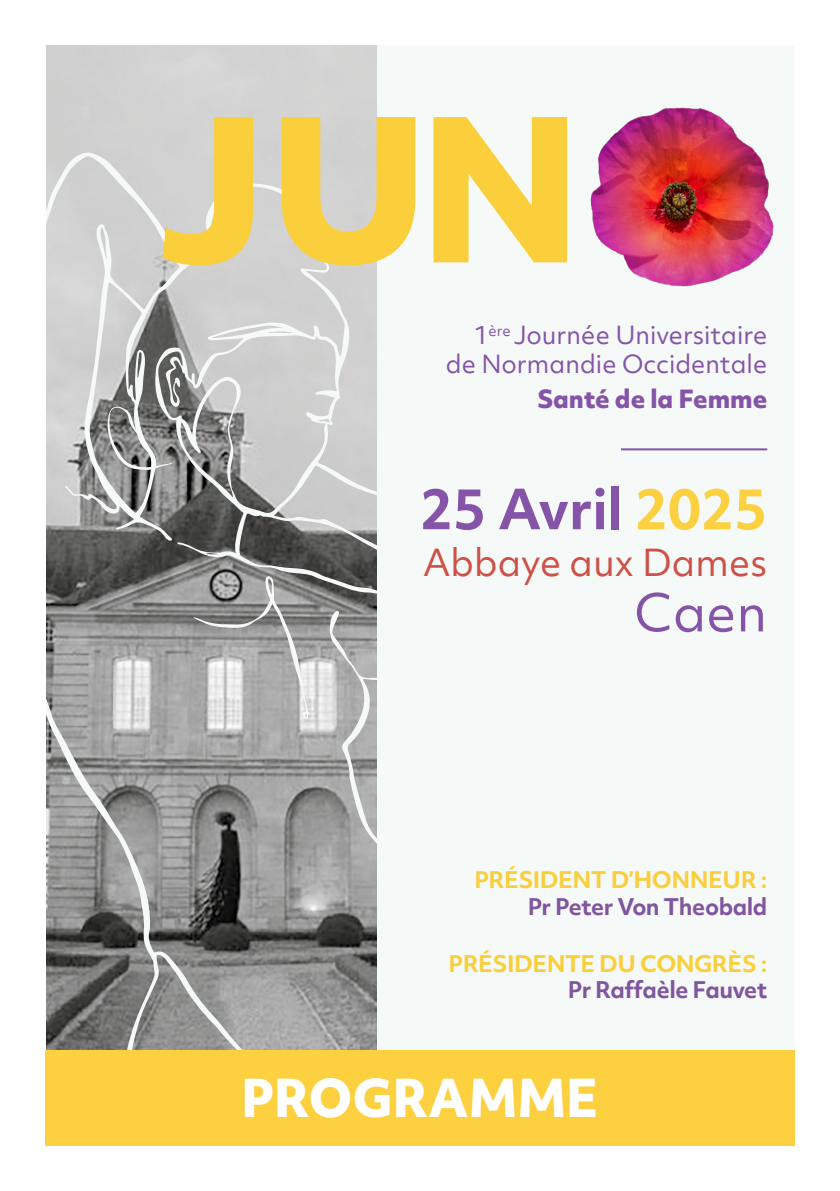
<style>
.page{position:relative;width:840px;height:1191px;background:#fff}
.page>*{position:absolute;margin:0;border:0;box-sizing:border-box;transform-origin:0 0}
.t1{font:800 191px "Objektiv Mk 2";color:#facf3b}
.t2{font:700 53.4px "Objektiv Mk 2";color:#8554a8}
.t3{font:50.6px "Objektiv Mk 2";color:#8554a8}
.t4{font:800 50px "Objektiv Mk 2";color:#fff;scale:.96 1}
.t5{font:35.6px "Objektiv Mk 2";color:#ce5047}
.t6{font:24px/28.8px "Objektiv Mk 2";color:#8554a8;text-align:right}
.t7{font:800 24px "Objektiv Mk 2";color:#8554a8}
.t8{font:700 22px "Objektiv Mk 2";letter-spacing:-.02em;color:#facf3b}
.t9{font:700 22px "Objektiv Mk 2";letter-spacing:-.02em;color:#82559f}
.s1{color:#fcd03f}
</style>
<div class="page">
<div style="left:45px;top:45px;width:749px;height:1100px;background:#f5f9f7"></div>
<svg style="left:45px;top:152px;width:332px;height:897px;background:#a4a4a4"></svg>
<svg style="left:194px;top:575px;width:117px;height:146px;background:#aaaaa9"></svg>
<svg style="left:107px;top:406px;width:65px;height:65px;background:#8f8f8e"></svg>
<div style="left:45px;top:1049px;width:749px;height:96px;background:#fcd03f"></div>
<img style="left:590px;top:107px;width:184px;height:180px">
<hr style="left:620px;top:448px;width:146px;height:2px;background:#8554a8">
<h1 class="t1" style="left:156px;top:53px;width:427px">JUN</h1>
<p class="t6" style="left:445px;top:321px;width:323px">1<sup>ère</sup> Journée Universitaire de Normandie Occidentale</p>
<p class="t7" style="left:537px;top:381px;width:231px">Santé de la Femme</p>
<h2 class="t2" style="left:420px;top:471px;width:348px">25 Avril <span class="s1">2025</span></h2>
<h3 class="t5" style="left:423px;top:538px;width:345px">Abbaye aux Dames</h3>
<h3 class="t3" style="left:633px;top:577px;width:134px">Caen</h3>
<p class="t8" style="left:474px;top:864px;width:294px">PRÉSIDENT D’HONNEUR :</p>
<p class="t9" style="left:527px;top:890px;width:241px">Pr Peter Von Theobald</p>
<p class="t8" style="left:448px;top:947px;width:320px">PRÉSIDENTE DU CONGRÈS :</p>
<p class="t9" style="left:567px;top:974px;width:201px">Pr Raffaèle Fauvet</p>
<h3 class="t4" style="left:241px;top:1061px;width:374px">PROGRAMME</h3>
</div>
